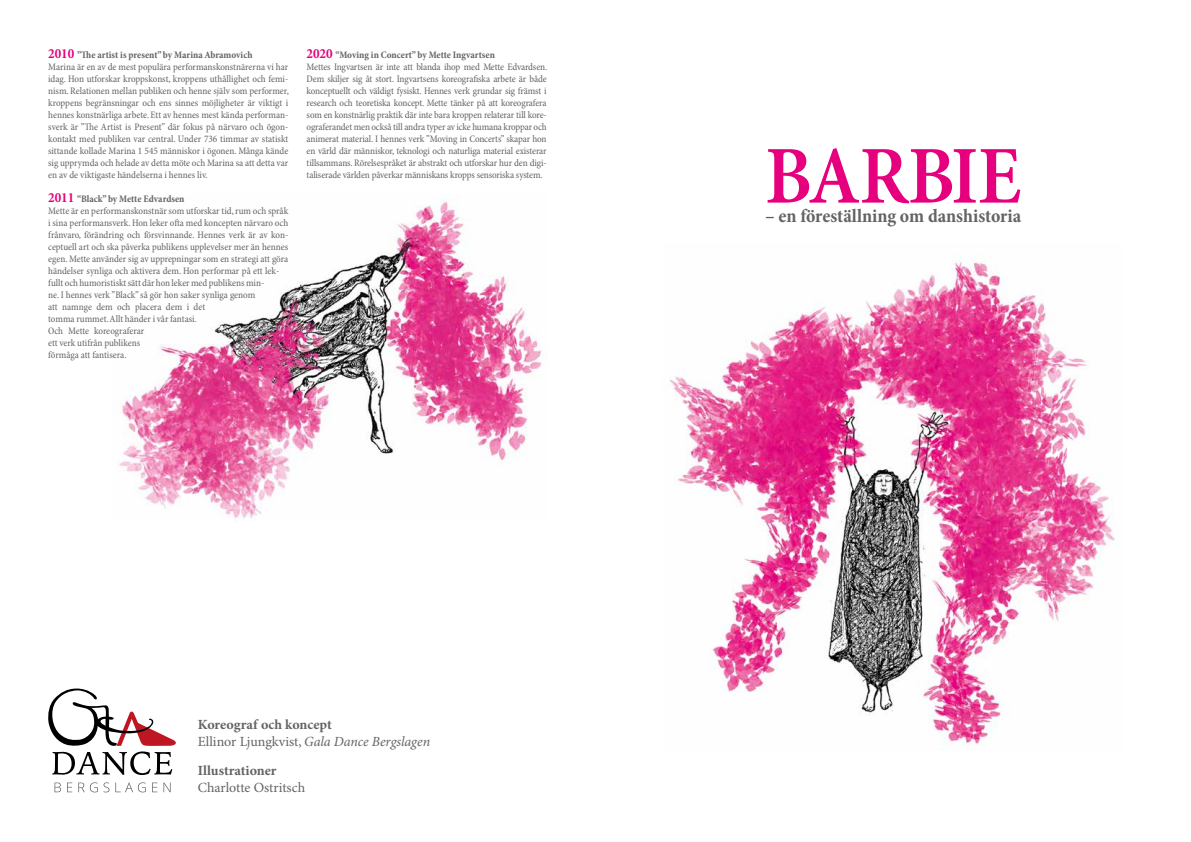
<style>
.page{position:relative;width:1191px;height:842px;background:#fff}
.page>*{position:absolute;margin:0;border:0;box-sizing:border-box;transform-origin:0 0}
.t1{font:600 condensed 83.2px "Minion Pro";letter-spacing:-.01em;color:#e6007d}
.t2{font:700 condensed 19.2px "Minion Pro";letter-spacing:-.005em;color:#646363}
.t3{font:700 14px/17px "Minion Pro";color:#646363}
.t4{font:14px "Minion Pro";letter-spacing:-.005em;color:#646363}
.t5{font:condensed 10px/12px "Minion Pro";letter-spacing:-.005em;color:#646363}
.s1{font-weight:700;font-size:14px;color:#e6007d}
.s2{font-weight:700}
.s3{font-weight:400}
.s4{font-weight:400;font-style:italic}
</style>
<div class="page">
<img style="left:118px;top:201px;width:426px;height:317px">
<svg style="left:48px;top:688px;width:128px;height:87px"></svg>
<svg style="left:55px;top:782px;width:6px;height:10px"></svg>
<svg style="left:67px;top:782px;width:5px;height:10px"></svg>
<svg style="left:78px;top:782px;width:31px;height:10px"></svg>
<svg style="left:115px;top:782px;width:31px;height:10px"></svg>
<svg style="left:152px;top:782px;width:5px;height:10px"></svg>
<svg style="left:163px;top:782px;width:8px;height:10px"></svg>
<img style="left:669px;top:262px;width:446px;height:488px">
<p class="t5" style="left:48px;top:50px;width:242px"><span class="s1">2010</span> <span class="s2">”The artist is present” by Marina Abramovich<br></span>Marina är en av de mest populära performanskonstnärerna vi har idag. Hon utforskar kroppskonst, kroppens uthållighet och femi&shy;nism. Relationen mellan publiken och henne själv som performer, kroppens begränsningar och ens sinnes möjligheter är viktigt i hennes konstnärliga arbete. Ett av hennes mest kända performan&shy;sverk är ”The Artist is Present” där fokus på närvaro och ögon&shy;kontakt med publiken var central. Under 736 timmar av statiskt sittande kollade Marina 1 545 människor i ögonen. Många kände sig upprymda och helade av detta möte och Marina sa att detta var en av de viktigaste händelserna i hennes liv.</p>
<p class="t5" style="left:48px;top:194px;width:242px"><span class="s1">2011</span> <span class="s2">“Black” by Mette Edvardsen<br></span>Mette är en performanskonstnär som utforskar tid, rum och språk i sina performansverk. Hon leker ofta med koncepten närvaro och frånvaro, förändring och försvinnande. Hennes verk är av kon&shy;ceptuell art och ska påverka publikens upplevelser mer än hennes egen. Mette använder sig av upprepningar som en strategi att göra händelser synliga och aktivera dem. Hon performar på ett lek&shy;fullt och humoristiskt sätt där hon leker med publikens min-<br>ne. I hennes verk ”Black” så gör hon saker synliga genom<br>att namnge dem och placera dem i det<br>tomma rummet. Allt händer i vår fantasi.<br>Och Mette koreograferar<br>ett verk utifrån publikens<br>förmåga att fantisera.</p>
<p class="t5" style="left:306px;top:50px;width:242px"><span class="s1">2020</span> <span class="s2">“Moving in Concert” by Mette Ingvartsen<br></span>Mettes Ingvartsen är inte att blanda ihop med Mette Edvardsen.<br>Dem skiljer sig åt stort. Ingvartsens koreografiska arbete är både konceptuellt och väldigt fysiskt. Hennes verk grundar sig främst i research och teoretiska koncept. Mette tänker på att koreografera som en konstnärlig praktik där inte bara kroppen relaterar till kore&shy;ograferandet men också till andra typer av icke humana kroppar och animerat material. I hennes verk ”Moving in Concerts” skapar hon en värld där människor, teknologi och naturliga material existerar tillsammans. Rörelsespråket är abstrakt och utforskar hur den digi&shy;taliserade världen påverkar människans kropps sensoriska system.</p>
<h3 class="t3" style="left:198px;top:717px;width:234px">Koreograf och koncept<br><span class="s3">Ellinor Ljungkvist,</span> <span class="s4">Gala Dance Bergslagen</span></h3>
<h3 class="t3" style="left:198px;top:762px;width:80px">Illustrationer</h3>
<h3 class="t4" style="left:198px;top:779px;width:109px">Charlotte Ostritsch</h3>
<h1 class="t1" style="left:765px;top:126px;width:258px">BARBIE</h1>
<h2 class="t2" style="left:765px;top:204px;width:258px">– en föreställning om danshistoria</h2>
</div>
